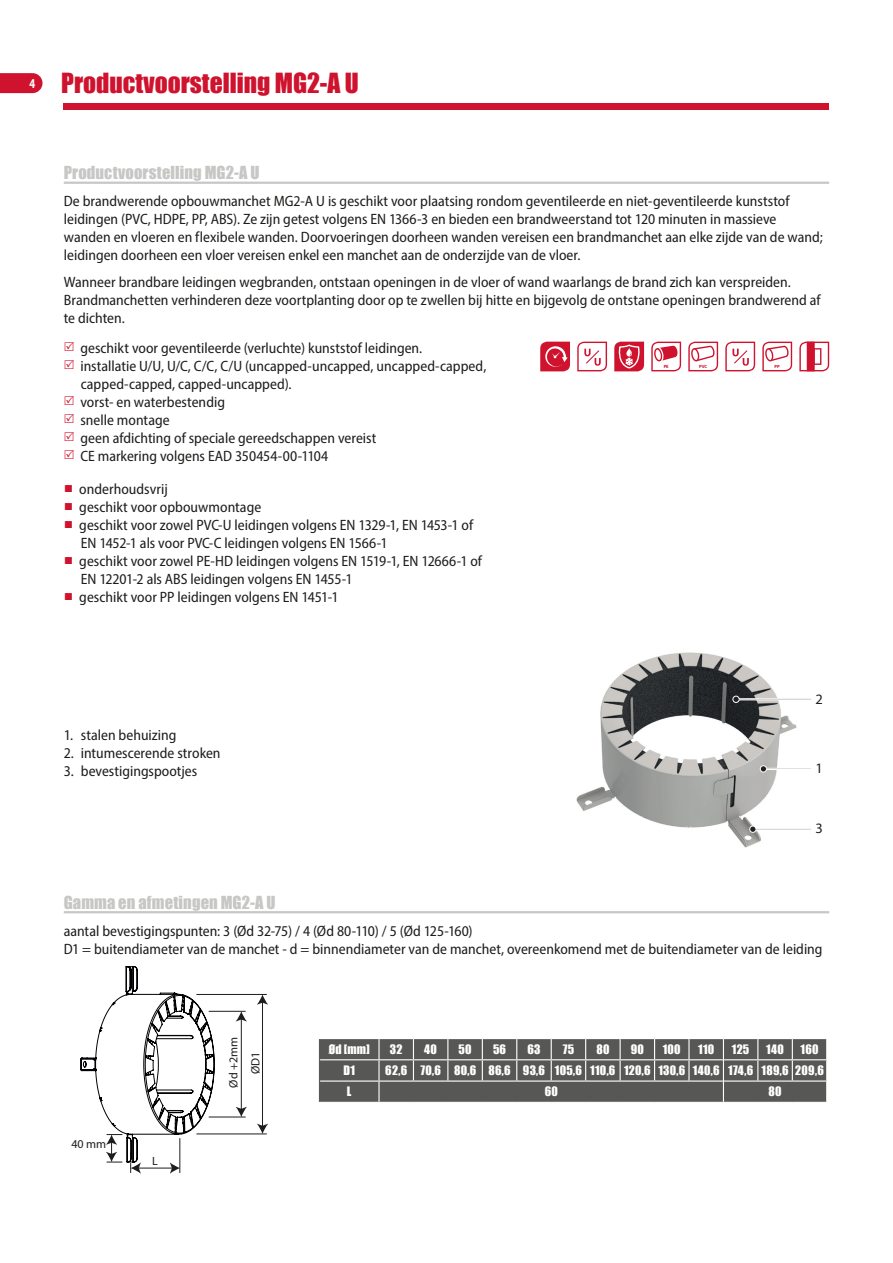
<style>
.page{position:relative;width:893px;height:1263px;background:#fff}
.page>*{position:absolute;margin:0;border:0;box-sizing:border-box;transform-origin:0 0}
.t1{font:25.5px "Impact";color:#cf132e}
.t2{font:16.5px "Impact";letter-spacing:.005em;color:#c7c7c6}
.t3{font:semi-condensed 15px/18px "Myriad Pro";color:#1d1d1b}
.t4{font:14.4px "Myriad Pro";color:#231f20}
.t5{font:12px "Impact";letter-spacing:.02em;color:#fff}
.t6{font:12px "Myriad Pro";color:#1d1d1b}
.t7{font:700 4.5px "Myriad Pro";letter-spacing:-.005em;color:#cf132e}
.s1{font-family:"Lucida Sans Unicode";font-stretch:normal;font-size:12px;color:#cf132e}
</style>
<div class="page">
<div style="left:64px;top:103px;width:765px;height:6px;background:#cf132e"></div>
<svg style="left:0;top:73px;width:43px;height:20px"></svg>
<hr style="left:64px;top:182px;width:765px;height:2px;background:#c7c7c6">
<hr style="left:64px;top:911px;width:765px;height:2px;background:#c7c7c6">
<svg style="left:540px;top:342px;width:30px;height:29px"></svg>
<svg style="left:577px;top:342px;width:30px;height:29px"></svg>
<svg style="left:614px;top:342px;width:30px;height:29px"></svg>
<svg style="left:651px;top:342px;width:30px;height:29px"></svg>
<svg style="left:688px;top:342px;width:30px;height:29px"></svg>
<svg style="left:725px;top:342px;width:30px;height:29px"></svg>
<svg style="left:762px;top:342px;width:30px;height:29px"></svg>
<svg style="left:799px;top:342px;width:30px;height:29px"></svg>
<div style="left:813px;top:348px;width:8px;height:17px;border:1px solid #cf132e"></div>
<img style="left:576px;top:652px;width:235px;height:196px">
<div style="left:760px;top:766px;width:7px;height:6px;border:1px solid #fff;border-radius:3px"></div>
<svg style="left:750px;top:826px;width:6px;height:6px"></svg>
<svg style="left:733px;top:696px;width:6px;height:6px"></svg>
<hr style="left:197px;top:994px;width:69px;height:1px;background:#1d1d1b">
<hr style="left:197px;top:1133px;width:69px;height:1px;background:#1d1d1b">
<hr style="left:262px;top:1002px;width:1px;height:125px;background:#1d1d1b">
<svg style="left:257px;top:1124px;width:11px;height:10px"></svg>
<svg style="left:257px;top:994px;width:11px;height:11px"></svg>
<hr style="left:209px;top:1011px;width:36px;height:1px;background:#1d1d1b">
<hr style="left:209px;top:1117px;width:36px;height:1px;background:#1d1d1b">
<hr style="left:241px;top:1018px;width:1px;height:92px;background:#1d1d1b">
<svg style="left:236px;top:1107px;width:11px;height:10px"></svg>
<svg style="left:236px;top:1011px;width:11px;height:10px"></svg>
<svg style="left:80px;top:966px;width:135px;height:208px"></svg>
<svg style="left:319px;top:1038px;width:508px;height:64px;background:#646463"></svg>
<h1 class="t1" style="left:30px;top:63px;width:331px"><sup>4</sup> Productvoorstelling MG2-A U</h1>
<p class="t2" style="left:64px;top:160px;width:197px">Productvoorstelling MG2-A U</p>
<p class="t3" style="left:64px;top:192px;width:760px">De brandwerende opbouwmanchet MG2-A U is geschikt voor plaatsing rondom geventileerde en niet-geventileerde kunststof leidingen (PVC, HDPE, PP, ABS). Ze zijn getest volgens EN 1366-3 en bieden een brandweerstand tot 120 minuten in massieve wanden en vloeren en flexibele wanden. Doorvoeringen doorheen wanden vereisen een brandmanchet aan elke zijde van de wand; leidingen doorheen een vloer vereisen enkel een manchet aan de onderzijde van de vloer.</p>
<p class="t3" style="left:64px;top:272px;width:758px">Wanneer brandbare leidingen wegbranden, ontstaan openingen in de vloer of wand waarlangs de brand zich kan verspreiden.<br>Brandmanchetten verhinderen deze voortplanting door op te zwellen bij hitte en bijgevolg de ontstane openingen brandwerend af te dichten.</p>
<p class="t3" style="left:80px;top:339px;width:407px">geschikt voor geventileerde (verluchte) kunststof leidingen.<br>installatie U/U, U/C, C/C, C/U (uncapped-uncapped, uncapped-capped, capped-capped, capped-uncapped).<br>vorst- en waterbestendig<br>snelle montage<br>geen afdichting of speciale gereedschappen vereist<br>CE markering volgens EAD 350454-00-1104</p>
<p class="t3" style="left:64px;top:480px;width:105px"><span class="s1">∎</span> onderhoudsvrij</p>
<p class="t3" style="left:64px;top:498px;width:199px"><span class="s1">∎</span> geschikt voor opbouwmontage</p>
<p class="t3" style="left:64px;top:516px;width:411px"><span class="s1">∎</span> geschikt voor zowel PVC-U leidingen volgens EN 1329‑1, EN 1453‑1 of</p>
<p class="t3" style="left:81px;top:534px;width:308px">EN 1452‑1 als voor PVC-C leidingen volgens EN 1566‑1</p>
<p class="t3" style="left:64px;top:552px;width:420px"><span class="s1">∎</span> geschikt voor zowel PE-HD leidingen volgens EN 1519‑1, EN 12666-1 of</p>
<p class="t3" style="left:81px;top:570px;width:273px">EN 12201-2 als ABS leidingen volgens EN 1455-1</p>
<p class="t3" style="left:64px;top:588px;width:276px"><span class="s1">∎</span> geschikt voor PP leidingen volgens EN 1451-1</p>
<p class="t7" style="left:664px;top:363px;width:7px">PE</p>
<p class="t7" style="left:699px;top:363px;width:10px">PVC</p>
<p class="t7" style="left:775px;top:363px;width:7px">PP</p>
<p class="t4" style="left:815px;top:690px;width:9px">2</p>
<p class="t3" style="left:64px;top:725px;width:114px">1. stalen behuizing</p>
<p class="t3" style="left:64px;top:743px;width:158px">2. intumescerende stroken</p>
<p class="t3" style="left:64px;top:761px;width:135px">3. bevestigingspootjes</p>
<p class="t4" style="left:815px;top:759px;width:9px">1</p>
<p class="t4" style="left:815px;top:820px;width:9px">3</p>
<p class="t2" style="left:64px;top:890px;width:213px">Gamma en afmetingen MG2-A U</p>
<p class="t3" style="left:64px;top:921px;width:760px">aantal bevestigingspunten: 3 (Ød 32-75) / 4 (Ød 80-110) / 5 (Ød 125-160)<br>D1 = buitendiameter van de manchet - d = binnendiameter van de manchet, overeenkomend met de buitendiameter van de leiding</p>
<p class="t6" style="left:71px;top:1137px;width:36px">40 mm</p>
<p class="t6" style="left:152px;top:1154px;width:7px">L</p>
<p class="t6" style="left:226px;top:1087px;width:52px;rotate:-90deg">Ød +2mm</p>
<p class="t6" style="left:248px;top:1074px;width:24px;rotate:-90deg">ØD1</p>
<p class="t5" style="left:329px;top:1040px;width:43px">Ød [mm]</p>
<p class="t5" style="left:390px;top:1040px;width:14px">32</p>
<p class="t5" style="left:424px;top:1040px;width:14px">40</p>
<p class="t5" style="left:459px;top:1040px;width:15px">50</p>
<p class="t5" style="left:493px;top:1040px;width:15px">56</p>
<p class="t5" style="left:527px;top:1040px;width:15px">63</p>
<p class="t5" style="left:563px;top:1040px;width:13px">75</p>
<p class="t5" style="left:596px;top:1040px;width:15px">80</p>
<p class="t5" style="left:631px;top:1040px;width:15px">90</p>
<p class="t5" style="left:663px;top:1040px;width:19px">100</p>
<p class="t5" style="left:698px;top:1040px;width:18px">110</p>
<p class="t5" style="left:732px;top:1040px;width:19px">125</p>
<p class="t5" style="left:766px;top:1040px;width:19px">140</p>
<p class="t5" style="left:801px;top:1040px;width:19px">160</p>
<p class="t5" style="left:343px;top:1061px;width:13px">D1</p>
<p class="t5" style="left:385px;top:1061px;width:440px">62,6 70,6 80,6 86,6 93,6 105,6 110,6 120,6 130,6 140,6 174,6 189,6 209,6</p>
<p class="t5" style="left:347px;top:1082px;width:6px">L</p>
<p class="t5" style="left:545px;top:1082px;width:15px">60</p>
<p class="t5" style="left:769px;top:1082px;width:15px">80</p>
</div>
